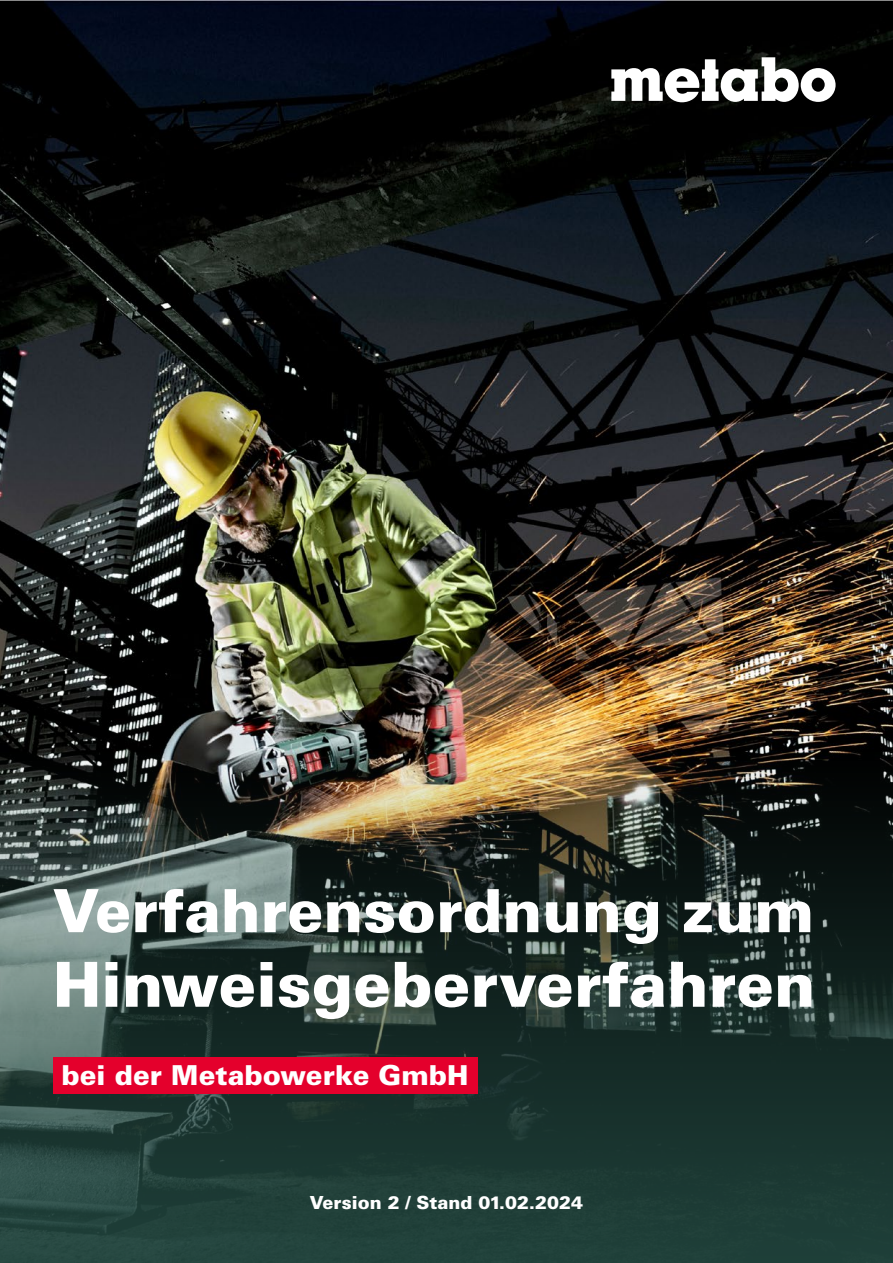
<style>
.page{position:relative;width:893px;height:1263px;background:#fff}
.page>*{position:absolute;margin:0;border:0;box-sizing:border-box;transform-origin:0 0}
.t1{font:900 62.1px "Univers LT Std";color:#fff}
.t2{font:900 59.7px "Univers LT Std";color:#fff}
.t3{font:900 27.45px "Univers LT Std";color:#fff}
.t4{font:900 18px "Univers LT Std";color:#fff}
</style>
<div class="page">
<img style="left:0;top:0;width:893px;height:748px">
<svg style="left:0;top:748px;width:893px;height:515px;background:#2e3f38"></svg>
<div style="left:53px;top:1057px;width:424px;height:36px;background:#e4002c"></div>
<svg style="left:611px;top:57px;width:225px;height:45px"></svg>
<h2 class="t2" style="left:53px;top:873px;width:763px">Verfahrensordnung zum</h2>
<h1 class="t1" style="left:53px;top:945px;width:764px">Hinweisgeberverfahren</h1>
<h3 class="t3" style="left:61px;top:1058px;width:409px">bei der Metabowerke GmbH</h3>
<p class="t4" style="left:310px;top:1191px;width:275px">Version 2 / Stand 01.02.2024</p>
</div>
